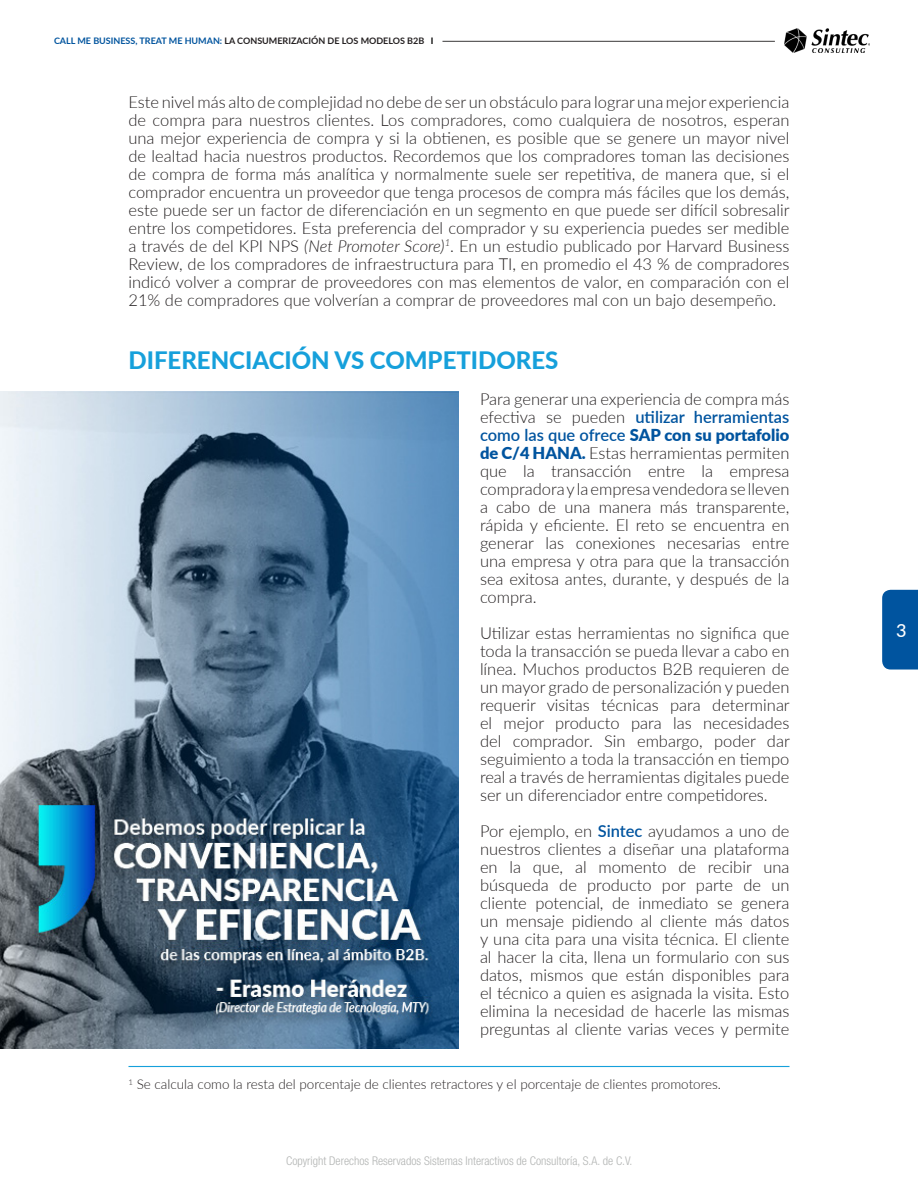
<style>
.page{position:relative;width:918px;height:1188px;background:#fff}
.page>*{position:absolute;margin:0;border:0;box-sizing:border-box;transform-origin:0 0}
.t1{font:800 24px "Lato";color:#16a0db}
.t2{font:500 18px "Lato";color:#fff}
.t3{font:300 16.5px/18px "Lato";color:#231f20;text-align:justify}
.t4{font:300 13.5px "Lato";color:#231f20}
.t5{font:300 condensed 12px "Helvetica Neue LT Std";color:#b2b4b3}
.t6{font:700 9px "Lato";color:#231f20}
.s1{color:#00549e}
.s2{color:#000}
.s3{font-style:italic}
.s4{font-weight:600;color:#00549f}
.s5{font-weight:900;color:#00549f}
</style>
<div class="page">
<img style="left:784px;top:28px;width:86px;height:24px">
<hr style="left:442px;top:41px;width:333px;height:1px;background:#3a3838">
<div style="left:882px;top:590px;width:36px;height:80px;background:#00549f"></div>
<hr style="left:129px;top:1066px;width:661px;height:1px;background:#16a0db">
<img style="left:0;top:392px;width:459px;height:656px">
<p class="t6" style="left:54px;top:34px;width:381px"><span class="s1">CALL ME BUSINESS, TREAT ME HUMAN:</span> LA CONSUMERIZACIÓN DE LOS MODELOS B2B <span class="s2">I</span></p>
<p class="t3" style="left:129px;top:92px;width:663px">Este nivel más alto de complejidad no debe de ser un obstáculo para lograr una mejor experiencia de compra para nuestros clientes. Los compradores, como cualquiera de nosotros, esperan una mejor experiencia de compra y si la obtienen, es posible que se genere un mayor nivel de lealtad hacia nuestros productos. Recordemos que los compradores toman las decisiones de compra de forma más analítica y normalmente suele ser repetitiva, de manera que, si el comprador encuentra un proveedor que tenga procesos de compra más fáciles que los demás, este puede ser un factor de diferenciación en un segmento en que puede ser difícil sobresalir entre los competidores. Esta preferencia del comprador y su experiencia puedes ser medible a través de del KPI NPS <span class="s3">(Net Promoter Score)</span><sup>1</sup>. En un estudio publicado por Harvard Business Review, de los compradores de infraestructura para TI, en promedio el 43 % de compradores indicó volver a comprar de proveedores con mas elementos de valor, en comparación con el 21% de compradores que volverían a comprar de proveedores mal con un bajo desempeño.</p>
<p class="t1" style="left:129px;top:342px;width:432px">DIFERENCIACIÓN VS COMPETIDORES</p>
<p class="t3" style="left:480px;top:389px;width:311px">Para generar una experiencia de compra más efectiva se pueden <span class="s4">utilizar herramientas como las que ofrece</span> <span class="s5">SAP con su portafolio de C/4 HANA.</span> Estas herramientas permiten que la transacción entre la empresa compradora y la empresa vendedora se lleven a cabo de una manera más transparente, rápida y eficiente. El reto se encuentra en generar las conexiones necesarias entre una empresa y otra para que la transacción sea exitosa antes, durante, y después de la compra.</p>
<p class="t3" style="left:480px;top:623px;width:311px">Utilizar estas herramientas no significa que toda la transacción se pueda llevar a cabo en línea. Muchos productos B2B requieren de un mayor grado de personalización y pueden requerir visitas técnicas para determinar el mejor producto para las necesidades del comprador. Sin embargo, poder dar seguimiento a toda la transacción en tiempo real a través de herramientas digitales puede ser un diferenciador entre competidores.</p>
<p class="t3" style="left:480px;top:821px;width:311px">Por ejemplo, en <span class="s4">Sintec</span> ayudamos a uno de nuestros clientes a diseñar una plataforma en la que, al momento de recibir una búsqueda de producto por parte de un cliente potencial, de inmediato se genera un mensaje pidiendo al cliente más datos y una cita para una visita técnica. El cliente al hacer la cita, llena un formulario con sus datos, mismos que están disponibles para el técnico a quien es asignada la visita. Esto elimina la necesidad de hacerle las mismas preguntas al cliente varias veces y permite</p>
<p class="t4" style="left:129px;top:1075px;width:594px"><sup>1</sup> Se calcula como la resta del porcentaje de clientes retractores y el porcentaje de clientes promotores.</p>
<p class="t5" style="left:286px;top:1154px;width:348px">Copyright Derechos Reservados Sistemas Interactivos de Consultoría, S.A. de C.V.</p>
<p class="t2" style="left:896px;top:617px;width:12px">3</p>
</div>
